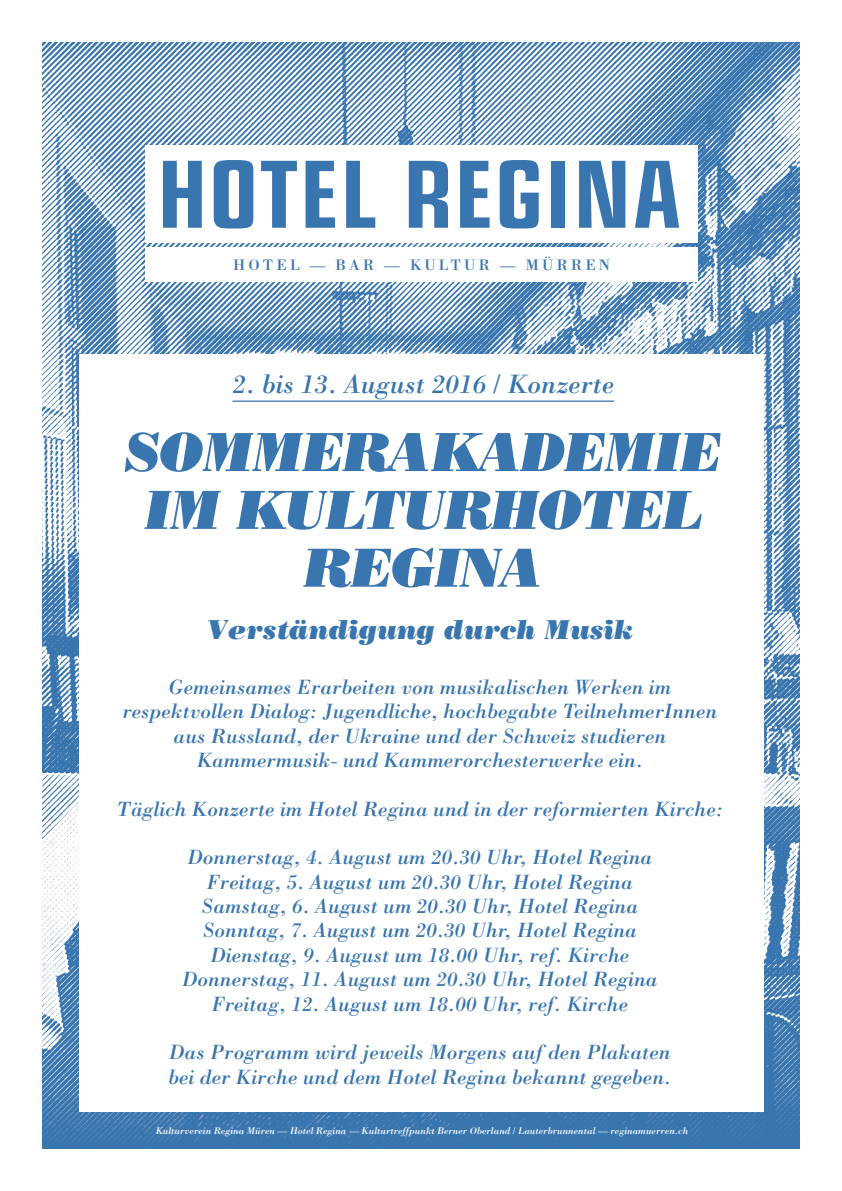
<style>
.page{position:relative;width:842px;height:1191px;background:#fff}
.page>*{position:absolute;margin:0;border:0;box-sizing:border-box;transform-origin:0 0}
.t1{font:italic 54.7px/57.8px "Bodoni Poster";letter-spacing:-.035em;color:#3975ae;text-align:center}
.t2{font:italic 27.4px "Bodoni";color:#3975ae}
.t3{font:italic 27.4px "Bodoni Poster";color:#3975ae}
.t4{font:italic 21.3px/24.3px "Bodoni";color:#3975ae;text-align:center}
.t5{font:15.7px "Bodoni";letter-spacing:.2em;color:#3975ae}
.t6{font:italic 10px "Bodoni";color:#fff}
</style>
<div class="page">
<img style="left:43px;top:43px;width:756px;height:1105px">
<div style="left:80px;top:354px;width:684px;height:757px;background:#fff"></div>
<hr style="left:232px;top:400px;width:382px;height:2px;background:#3975ae">
<div style="left:145px;top:145px;width:553px;height:98px;background:#fff"></div>
<div style="left:145px;top:247px;width:553px;height:35px;background:#fff"></div>
<svg style="left:163px;top:161px;width:39px;height:67px"></svg>
<svg style="left:261px;top:161px;width:36px;height:67px"></svg>
<svg style="left:306px;top:161px;width:29px;height:67px"></svg>
<svg style="left:346px;top:161px;width:29px;height:67px"></svg>
<svg style="left:460px;top:161px;width:30px;height:67px"></svg>
<svg style="left:500px;top:160px;width:39px;height:68px"></svg>
<div style="left:551px;top:161px;width:14px;height:67px;background:#3975ae"></div>
<svg style="left:579px;top:161px;width:46px;height:67px"></svg>
<svg style="left:214px;top:160px;width:39px;height:68px"></svg>
<svg style="left:409px;top:161px;width:39px;height:67px"></svg>
<svg style="left:635px;top:161px;width:44px;height:67px"></svg>
<p class="t5" style="left:233px;top:256px;width:379px">HOTEL — BAR — KULTUR — MÜRREN</p>
<p class="t2" style="left:232px;top:368px;width:383px">2. bis 13. August 2016 / Konzerte</p>
<h1 class="t1" style="left:124px;top:426px;width:599px">SOMMERAKADEMIE<br>IM KULTURHOTEL<br>REGINA</h1>
<p class="t3" style="left:207px;top:619px;width:427px">VERSTÄNDIGUNG DURCH MUSIK</p>
<p class="t4" style="left:122px;top:674px;width:596px">Gemeinsames Erarbeiten von musikalischen Werken im respektvollen Dialog: Jugendliche, hochbegabte TeilnehmerInnen aus Russland, der Ukraine und der Schweiz studieren Kammermusik- und Kammerorchesterwerke ein.</p>
<p class="t4" style="left:117px;top:796px;width:608px">Täglich Konzerte im Hotel Regina und in der reformierten Kirche:</p>
<p class="t4" style="left:182px;top:845px;width:477px">Donnerstag, 4. August um 20.30 Uhr, Hotel Regina Freitag, 5. August um 20.30 Uhr, Hotel Regina Samstag, 6. August um 20.30 Uhr, Hotel Regina Sonntag, 7. August um 20.30 Uhr, Hotel Regina Dienstag, 9. August um 18.00 Uhr, ref. Kirche Donnerstag, 11. August um 20.30 Uhr, Hotel Regina Freitag, 12. August um 18.00 Uhr, ref. Kirche</p>
<p class="t4" style="left:169px;top:1039px;width:504px;text-align:left">Das Programm wird jeweils Morgens auf den Plakaten bei der Kirche und dem Hotel Regina bekannt gegeben.</p>
<p class="t6" style="left:156px;top:1124px;width:534px">Kulturverein Regina Müren — Hotel Regina — Kulturtreffpunkt Berner Oberland / Lauterbrunnental — reginamuerren.ch</p>
</div>
